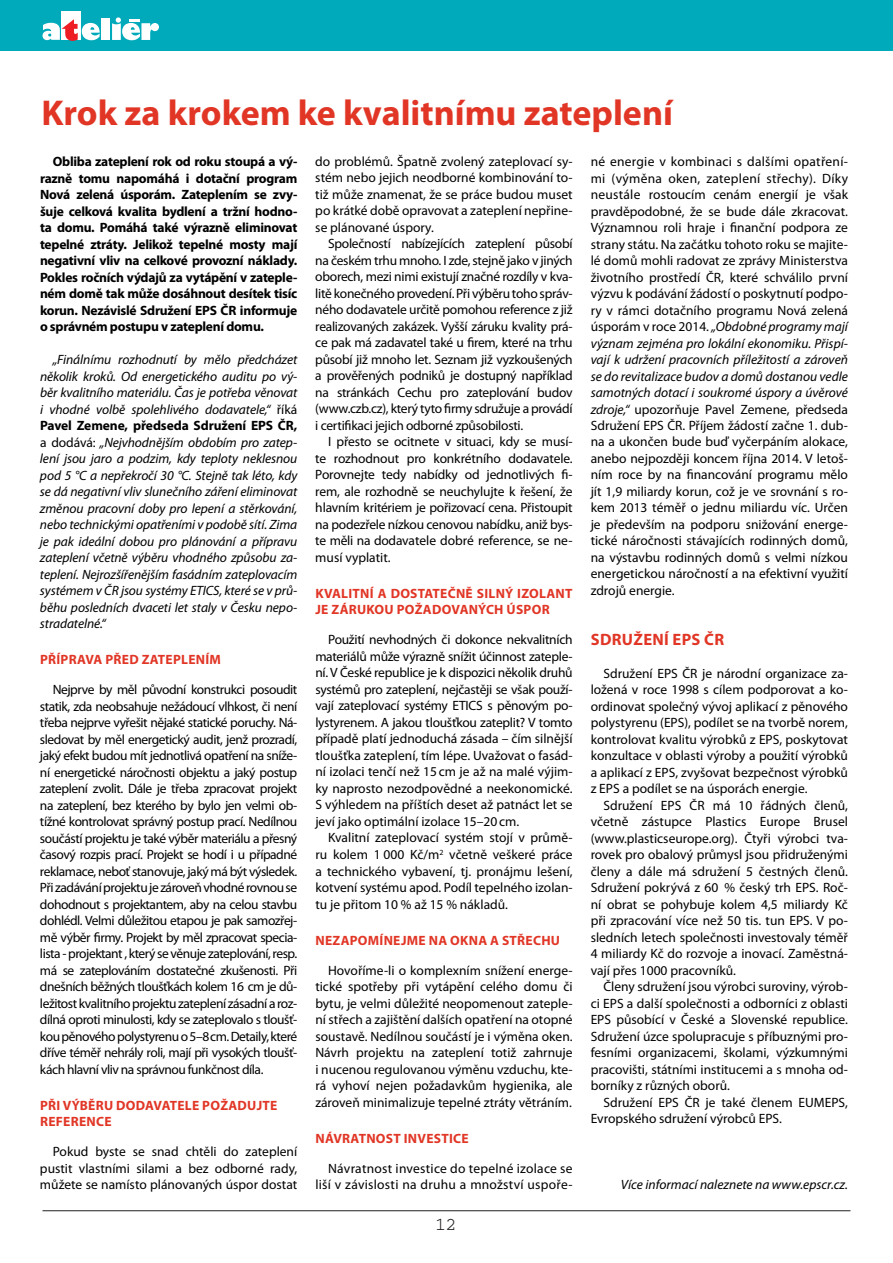
<style>
.page{position:relative;width:893px;height:1263px;background:#fff}
.page>*{position:absolute;margin:0;border:0;box-sizing:border-box;transform-origin:0 0}
.t1{font:700 36px "Myriad Pro";color:#e13626}
.t2{font:18px "Courier";color:#231f20}
.t3{font:700 16.5px "Myriad Pro";letter-spacing:.02em;color:#e13626}
.t4{font:13.5px/16.5px "Myriad Pro";color:#000;text-align:justify}
.t5{font:italic 13.5px/16.5px "Myriad Pro";letter-spacing:-.005em;color:#000;text-align:justify}
.t6{font:700 13.5px/16.5px "Myriad Pro";letter-spacing:-.02em;color:#000;text-align:justify}
.t7{font:700 13.5px/16.5px "Myriad Pro";letter-spacing:.02em;color:#e13626}
.t8{font:13.5px/16.5px "Myriad Pro";letter-spacing:.02em;color:#000;text-align:right}
.s1{font-style:normal}
.s2{font-weight:700;font-style:normal}
.s3{font-style:italic}
</style>
<div class="page">
<div style="left:0;top:0;width:893px;height:51px;background:#0ab"></div>
<hr style="left:42px;top:1210px;width:808px;height:1px;background:#231f20">
<div style="left:101px;top:19px;width:9px;height:21px;background:#fff"></div>
<div style="left:61px;top:11px;width:20px;height:29px;background:#fff"></div>
<svg style="left:43px;top:19px;width:57px;height:22px"></svg>
<svg style="left:112px;top:17px;width:47px;height:23px"></svg>
<h1 class="t1" style="left:41px;top:89px;width:633px">Krok za krokem ke kvalitnímu zateplení</h1>
<p class="t6" style="left:40px;top:153px;width:259px;text-indent:13px">Obliba zateplení rok od roku stoupá a vý&shy;razně tomu napomáhá i dotační program Nová zelená úsporám. Zateplením se zvy&shy;šuje celková kvalita bydlení a tržní hodno&shy;ta domu. Pomáhá také výrazně eliminovat tepelné ztráty. Jelikož tepelné mosty mají negativní vliv na celkové provozní náklady.<br>Pokles ročních výdajů za vytápění v zateple&shy;ném domě tak může dosáhnout desítek tisíc korun. Nezávislé Sdružení EPS ČR informuje o správném postupu v zateplení domu.</p>
<p class="t5" style="left:40px;top:351px;width:259px;text-indent:13px">„Finálnímu rozhodnutí by mělo předcházet několik kroků. Od energetického auditu po vý&shy;běr kvalitního materiálu. Čas je potřeba věnovat i vhodné volbě spolehlivého dodavatele,“ <span class="s1">říká </span><span class="s2">Pavel Zemene, předseda Sdružení EPS ČR, </span><span class="s1">a dodává:</span> „Nejvhodnějším obdobím pro zatep&shy;lení jsou jaro a podzim, kdy teploty neklesnou pod 5 °C a nepřekročí 30 °C. Stejně tak léto, kdy se dá negativní vliv slunečního záření eliminovat změnou pracovní doby pro lepení a stěrkování, nebo technickými opatřeními v podobě sítí. Zima je pak ideální dobou pro plánování a přípravu zateplení včetně výběru vhodného způsobu za&shy;teplení. Nejrozšířenějším fasádním zateplovacím systémem v ČR jsou systémy ETICS, které se v prů&shy;běhu posledních dvaceti let staly v Česku nepo&shy;stradatelné.“</p>
<p class="t7" style="left:40px;top:651px;width:182px">PŘÍPRAVA PŘED ZATEPLENÍM</p>
<p class="t4" style="left:40px;top:681px;width:259px;text-indent:13px">Nejprve by měl původní konstrukci posoudit statik, zda neobsahuje nežádoucí vlhkost, či není třeba nejprve vyřešit nějaké statické poruchy. Ná&shy;sledovat by měl energetický audit, jenž prozradí, jaký efekt budou mít jednotlivá opatření na sníže&shy;ní energetické náročnosti objektu a jaký postup zateplení zvolit. Dále je třeba zpracovat projekt na zateplení, bez kterého by bylo jen velmi ob&shy;tížné kontrolovat správný postup prací. Nedílnou součástí projektu je také výběr materiálu a přesný časový rozpis prací. Projekt se hodí i u případné reklamace, neboť stanovuje, jaký má být výsledek.<br>Při zadávání projektu je zároveň vhodné rovnou se dohodnout s projektantem, aby na celou stavbu dohlédl. Velmi důležitou etapou je pak samozřej&shy;mě výběr firmy. Projekt by měl zpracovat specia&shy;lista - projektant , který se věnuje zateplování, resp. má se zateplováním dostatečné zkušenosti. Při dnešních běžných tloušťkách kolem 16 cm je dů&shy;ležitost kvalitního projektu zateplení zásadní aroz&shy;dílná oproti minulosti, kdy se zateplovalo s tloušť&shy;kou pěnového polystyrenu o5–8 cm. Detaily, které dříve téměř nehrály roli, mají při vysokých tloušť&shy;kách hlavní vliv na správnou funkčnost díla.</p>
<p class="t7" style="left:40px;top:1096px;width:239px">PŘI VÝBĚRU DODAVATELE POŽADUJTE<br>REFERENCE</p>
<p class="t4" style="left:40px;top:1143px;width:259px;text-indent:13px">Pokud byste se snad chtěli do zateplení pustit vlastními silami a bez odborné rady, můžete se namísto plánovaných úspor dostat</p>
<p class="t4" style="left:315px;top:153px;width:259px">do problémů. Špatně zvolený zateplovací sy&shy;stém nebo jejich neodborné kombinování to&shy;tiž může znamenat, že se práce budou muset po krátké době opravovat a zateplení nepřine&shy;se plánované úspory.</p>
<p class="t4" style="left:315px;top:235px;width:259px;text-indent:13px">Společností nabízejících zateplení působí na českém trhu mnoho. I zde, stejně jako v jiných oborech, mezi nimi existují značné rozdíly v kva&shy;litě konečného provedení. Při výběru toho správ&shy;ného dodavatele určitě pomohou reference z již realizovaných zakázek. Vyšší záruku kvality prá&shy;ce pak má zadavatel také u firem, které na trhu působí již mnoho let. Seznam již vyzkoušených a prověřených podniků je dostupný například na stránkách Cechu pro zateplování budov (www.czb.cz), který tyto firmy sdružuje a provádí i certifikaci jejich odborné způsobilosti.</p>
<p class="t4" style="left:315px;top:433px;width:259px;text-indent:13px">I přesto se ocitnete v situaci, kdy se musí&shy;te rozhodnout pro konkrétního dodavatele.<br>Porovnejte tedy nabídky od jednotlivých fi&shy;rem, ale rozhodně se neuchylujte k řešení, že hlavním kritériem je pořizovací cena. Přistoupit na podezřele nízkou cenovou nabídku, aniž bys&shy;te měli na dodavatele dobré reference, se ne&shy;musí vyplatit.</p>
<p class="t7" style="left:315px;top:585px;width:259px">KVALITNÍ A DOSTATEČNĚ SILNÝ IZOLANT<br>JE ZÁRUKOU POŽADOVANÝCH ÚSPOR</p>
<p class="t4" style="left:315px;top:631px;width:259px;text-indent:13px">Použití nevhodných či dokonce nekvalitních materiálů může výrazně snížit účinnost zateple&shy;ní. V České republice je k dispozici několik druhů systémů pro zateplení, nejčastěji se však použí&shy;vají zateplovací systémy ETICS s pěnovým po&shy;lystyrenem. A jakou tloušťkou zateplit? V tomto případě platí jednoduchá zásada – čím silnější tloušťka zateplení, tím lépe. Uvažovat o fasád&shy;ní izolaci tenčí než 15 cm je až na malé výjim&shy;ky naprosto nezodpovědné a neekonomické.<br>S výhledem na příštích deset až patnáct let se jeví jako optimální izolace 15–20 cm.</p>
<p class="t4" style="left:315px;top:829px;width:259px;text-indent:13px">Kvalitní zateplovací systém stojí v průmě&shy;ru kolem 1 000 Kč/m<sup>2</sup> včetně veškeré práce a technického vybavení, tj. pronájmu lešení, kotvení systému apod. Podíl tepelného izolan&shy;tu je přitom 10 % až 15 % nákladů.</p>
<p class="t7" style="left:315px;top:931px;width:246px">NEZAPOMÍNEJME NA OKNA A STŘECHU</p>
<p class="t4" style="left:315px;top:962px;width:259px;text-indent:13px">Hovoříme-li o komplexním snížení energe&shy;tické spotřeby při vytápění celého domu či bytu, je velmi důležité neopomenout zateple&shy;ní střech a zajištění dalších opatření na otopné soustavě. Nedílnou součástí je i výměna oken.<br>Návrh projektu na zateplení totiž zahrnuje i nucenou regulovanou výměnu vzduchu, kte&shy;rá vyhoví nejen požadavkům hygienika, ale zároveň minimalizuje tepelné ztráty větráním.</p>
<p class="t7" style="left:315px;top:1129px;width:155px">NÁVRATNOST INVESTICE</p>
<p class="t8" style="left:315px;top:1159px;width:259px">Návratnost investice do tepelné izolace se liší v závislosti na druhu a množství uspoře-</p>
<h2 class="t2" style="left:435px;top:1215px;width:23px">12</h2>
<p class="t4" style="left:591px;top:153px;width:259px">né energie v kombinaci s dalšími opatření&shy;mi (výměna oken, zateplení střechy). Díky neustále rostoucím cenám energií je však pravděpodobné, že se bude dále zkracovat.<br>Významnou roli hraje i finanční podpora ze strany státu. Na začátku tohoto roku se majite&shy;lé domů mohli radovat ze zprávy Ministerstva životního prostředí ČR, které schválilo první výzvu k podávání žádostí o poskytnutí podpo&shy;ry v rámci dotačního programu Nová zelená úsporám v roce 2014. <span class="s3">„Obdobné programy mají význam zejména pro lokální ekonomiku. Přispí&shy;vají k udržení pracovních příležitostí a zároveň se do revitalizace budov a domů dostanou vedle samotných dotací i soukromé úspory a úvěrové zdroje,“</span> upozorňuje Pavel Zemene, předseda Sdružení EPS ČR. Příjem žádostí začne 1. dub&shy;na a ukončen bude buď vyčerpáním alokace, anebo nejpozději koncem října 2014. V letoš&shy;ním roce by na financování programu mělo jít 1,9 miliardy korun, což je ve srovnání s ro&shy;kem 2013 téměř o jednu miliardu víc. Určen je především na podporu snižování energe&shy;tické náročnosti stávajících rodinných domů, na výstavbu rodinných domů s velmi nízkou energetickou náročností a na efektivní využití zdrojů energie.</p>
<p class="t3" style="left:591px;top:628px;width:135px">SDRUŽENÍ EPS ČR</p>
<p class="t4" style="left:591px;top:665px;width:259px;text-indent:13px">Sdružení EPS ČR je národní organizace za&shy;ložená v roce 1998 s cílem podporovat a ko&shy;ordinovat společný vývoj aplikací z pěnového polystyrenu (EPS), podílet se na tvorbě norem, kontrolovat kvalitu výrobků z EPS, poskytovat konzultace v oblasti výroby a použití výrobků a aplikací z EPS, zvyšovat bezpečnost výrobků z EPS a podílet se na úsporách energie.</p>
<p class="t4" style="left:591px;top:796px;width:259px;text-indent:13px">Sdružení EPS ČR má 10 řádných členů, včetně zástupce Plastics Europe Brusel (www.plasticseurope.org). Čtyři výrobci tva&shy;rovek pro obalový průmysl jsou přidruženými členy a dále má sdružení 5 čestných členů.<br>Sdružení pokrývá z 60 % český trh EPS. Roč&shy;ní obrat se pohybuje kolem 4,5 miliardy Kč při zpracování více než 50 tis. tun EPS. V po&shy;sledních letech společnosti investovaly téměř 4 miliardy Kč do rozvoje a inovací. Zaměstná&shy;vají přes 1000 pracovníků.</p>
<p class="t4" style="left:591px;top:978px;width:259px;text-indent:13px">Členy sdružení jsou výrobci suroviny, výrob&shy;ci EPS a další společnosti a odborníci z oblasti EPS působící v České a Slovenské republice.<br>Sdružení úzce spolupracuje s příbuznými pro&shy;fesními organizacemi, školami, výzkumnými pracovišti, státními institucemi a s mnoha od&shy;borníky z různých oborů.</p>
<p class="t4" style="left:591px;top:1093px;width:259px;text-indent:13px">Sdružení EPS ČR je také členem EUMEPS,<br>Evropského sdružení výrobců EPS.</p>
<p class="t5" style="left:621px;top:1176px;width:229px">Více informací naleznete na www.epscr.cz.</p>
</div>
